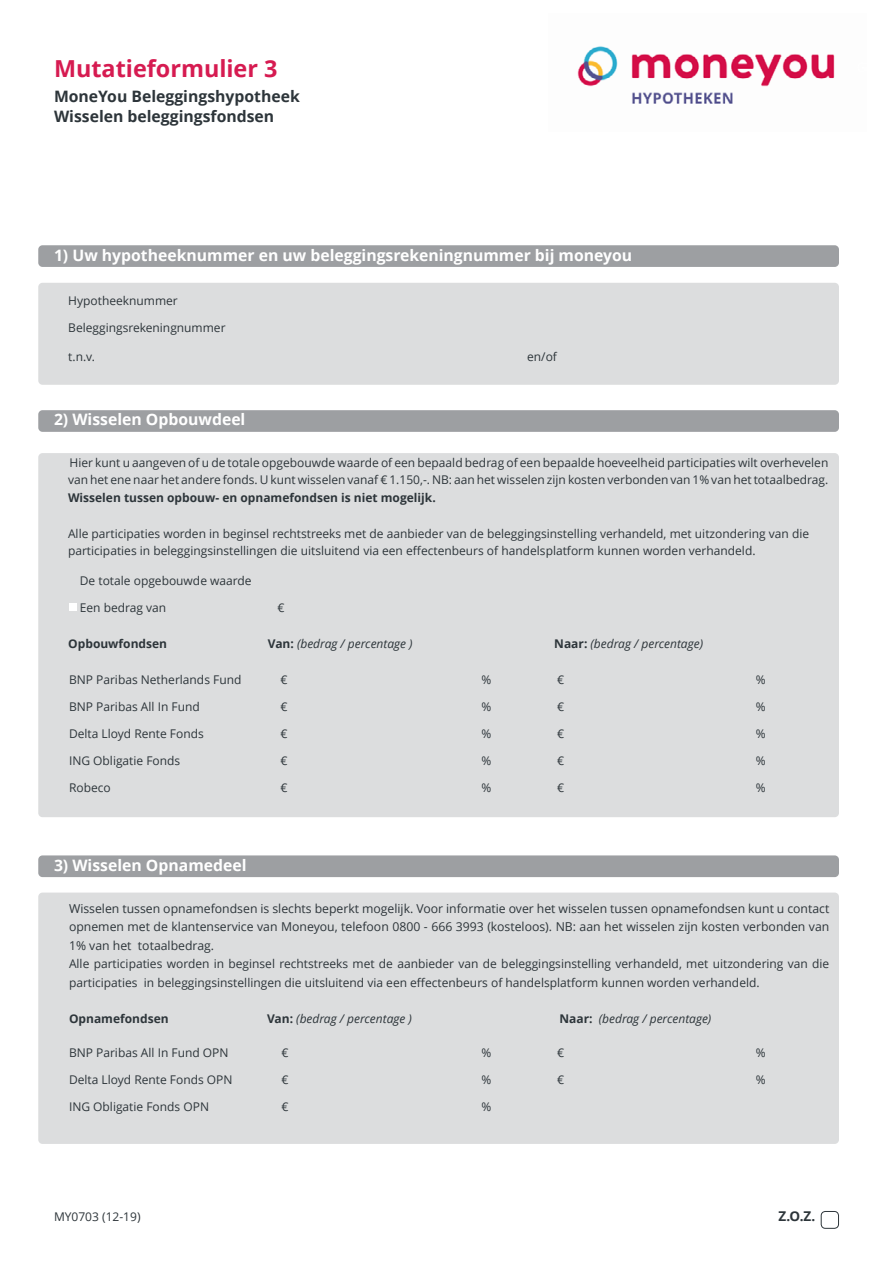
<style>
.page{position:relative;width:893px;height:1263px;background:#fff}
.page>*{position:absolute;margin:0;border:0;box-sizing:border-box;transform-origin:0 0}
.Paragraph_Style7{font:700 23.4px "Open Sans";color:#d61b51}
.Paragraph_Style2{font:700 15.75px "Open Sans";color:#fff}
.Paragraph_Style8{font:700 15.75px "Open Sans";color:#2d353a}
.Paragraph_Style2-2{font:700 15.75px "Open Sans";color:#2d353a}
.Paragraph_Style2-3{font:700 13.5px "Open Sans";color:#2d353a}
.Paragraph_Style2-4{font:12.3px/18.5px "Open Sans";color:#2d353a;text-align:justify}
.Paragraph_Style2-5{font:12px/17.1px "Open Sans";color:#2d353a}
.Paragraph_Style3{font:12px/17.1px "Open Sans";color:#2d353a;text-align:justify}
.Paragraph_Style6{font:12px/18.6px "Open Sans";color:#2d353a}
.Paragraph_Style1{font:12px "Open Sans";color:#2d353a}
.Paragraph_Style2-6{font:italic 12px "Open Sans";color:#2d353a}
.Paragraph_Style2-7{font:700 12px "Open Sans";color:#2d353a}
.Paragraph_Style4{font:12px "Open Sans";color:#2d353a}
.s1{font-weight:700}
.s2{font-weight:700;font-style:normal}
</style>
<div class="page">
<div style="left:38px;top:283px;width:801px;height:102px;background:#dcddde;border-radius:4px"></div>
<div style="left:38px;top:453px;width:801px;height:364px;background:#dcddde;border-radius:4px"></div>
<div style="left:38px;top:892px;width:801px;height:252px;background:#dcddde;border-radius:4px"></div>
<svg style="left:820px;top:1211px;width:19px;height:18px"></svg>
<div style="left:69px;top:603px;width:7px;height:8px;background:#fff"></div>
<img style="left:577px;top:46px;width:258px;height:58px">
<div style="left:38px;top:855px;width:801px;height:22px;background:#9d9fa2;border-radius:4px"></div>
<div style="left:38px;top:245px;width:801px;height:22px;background:#9d9fa2;border-radius:4px"></div>
<div style="left:38px;top:410px;width:801px;height:22px;background:#9d9fa2;border-radius:4px"></div>
<p class="Paragraph_Style7" style="left:54px;top:52px;width:225px">Mutatieformulier 3</p>
<p class="Paragraph_Style8" style="left:54px;top:86px;width:247px">MoneYou Beleggingshypotheek</p>
<p class="Paragraph_Style2-2" style="left:54px;top:105px;width:222px">Wisselen beleggingsfondsen</p>
<p class="Paragraph_Style2" style="left:54px;top:244px;width:580px">1) Uw hypotheeknummer en uw beleggingsrekeningnummer bij moneyou</p>
<p class="Paragraph_Style1" style="left:68px;top:292px;width:111px">Hypotheeknummer</p>
<p class="Paragraph_Style2-5" style="left:68px;top:319px;width:159px">Beleggingsrekeningnummer</p>
<p class="Paragraph_Style2-5" style="left:68px;top:348px;width:28px">t.n.v.</p>
<p class="Paragraph_Style2-5" style="left:527px;top:348px;width:31px">en/of</p>
<p class="Paragraph_Style2" style="left:54px;top:409px;width:193px">2) Wisselen Opbouwdeel</p>
<p class="Paragraph_Style3" style="left:68px;top:454px;width:762px">Hier kunt u aangeven of u de totale opgebouwde waarde of een bepaald bedrag of een bepaalde hoeveelheid participaties wilt overhevelen van het ene naar het andere fonds. U kunt wisselen vanaf € 1.150,-. NB: aan het wisselen zijn kosten verbonden van 1% van het totaalbedrag.<br><span class="s1">Wisselen tussen opbouw- en opnamefondsen is niet mogelijk.</span></p>
<p class="Paragraph_Style2-5" style="left:68px;top:525px;width:743px">Alle participaties worden in beginsel rechtstreeks met de aanbieder van de beleggingsinstelling verhandeld, met uitzondering van die participaties in beleggingsinstellingen die uitsluitend via een effectenbeurs of handelsplatform kunnen worden verhandeld.</p>
<p class="Paragraph_Style1" style="left:80px;top:572px;width:173px">De totale opgebouwde waarde</p>
<p class="Paragraph_Style2-5" style="left:80px;top:598px;width:88px">Een bedrag van</p>
<p class="Paragraph_Style4" style="left:277px;top:599px;width:9px">€</p>
<p class="Paragraph_Style2-7" style="left:68px;top:635px;width:100px">Opbouwfondsen</p>
<p class="Paragraph_Style2-6" style="left:268px;top:635px;width:146px"><span class="s2">Van:</span> (bedrag / percentage )</p>
<p class="Paragraph_Style2-6" style="left:554px;top:635px;width:150px"><span class="s2">Naar:</span> (bedrag / percentage)</p>
<p class="Paragraph_Style1" style="left:69px;top:671px;width:174px">BNP Paribas Netherlands Fund</p>
<p class="Paragraph_Style1" style="left:69px;top:698px;width:132px">BNP Paribas All In Fund</p>
<p class="Paragraph_Style1" style="left:69px;top:725px;width:136px">Delta Lloyd Rente Fonds</p>
<p class="Paragraph_Style1" style="left:69px;top:752px;width:113px">ING Obligatie Fonds</p>
<p class="Paragraph_Style2-5" style="left:69px;top:778px;width:43px">Robeco</p>
<p class="Paragraph_Style2-5" style="left:280px;top:670px;width:9px">€</p>
<p class="Paragraph_Style2-5" style="left:280px;top:697px;width:9px">€</p>
<p class="Paragraph_Style2-5" style="left:280px;top:724px;width:9px">€</p>
<p class="Paragraph_Style2-5" style="left:280px;top:751px;width:9px">€</p>
<p class="Paragraph_Style2-5" style="left:280px;top:778px;width:9px">€</p>
<p class="Paragraph_Style1" style="left:481px;top:671px;width:11px">%</p>
<p class="Paragraph_Style1" style="left:557px;top:671px;width:9px">€</p>
<p class="Paragraph_Style1" style="left:481px;top:698px;width:11px">%</p>
<p class="Paragraph_Style1" style="left:557px;top:698px;width:9px">€</p>
<p class="Paragraph_Style1" style="left:481px;top:725px;width:11px">%</p>
<p class="Paragraph_Style1" style="left:557px;top:725px;width:9px">€</p>
<p class="Paragraph_Style1" style="left:481px;top:752px;width:11px">%</p>
<p class="Paragraph_Style1" style="left:557px;top:752px;width:9px">€</p>
<p class="Paragraph_Style2-5" style="left:481px;top:778px;width:11px">%</p>
<p class="Paragraph_Style2-5" style="left:557px;top:778px;width:9px">€</p>
<p class="Paragraph_Style1" style="left:756px;top:671px;width:11px">%</p>
<p class="Paragraph_Style1" style="left:756px;top:698px;width:11px">%</p>
<p class="Paragraph_Style1" style="left:756px;top:725px;width:11px">%</p>
<p class="Paragraph_Style1" style="left:756px;top:752px;width:11px">%</p>
<p class="Paragraph_Style2-5" style="left:756px;top:778px;width:11px">%</p>
<p class="Paragraph_Style2" style="left:54px;top:854px;width:194px">3) Wisselen Opnamedeel</p>
<p class="Paragraph_Style2-4" style="left:69px;top:899px;width:762px">Wisselen tussen opnamefondsen is slechts beperkt mogelijk. Voor informatie over het wisselen tussen opnamefondsen kunt u contact opnemen met de klantenservice van Moneyou, telefoon 0800 - 666 3993 (kosteloos). NB: aan het wisselen zijn kosten verbonden van 1% van het totaalbedrag.</p>
<p class="Paragraph_Style6" style="left:69px;top:954px;width:762px">Alle participaties worden in beginsel rechtstreeks met de aanbieder van de beleggingsinstelling verhandeld, met uitzondering van die participaties in beleggingsinstellingen die uitsluitend via een effectenbeurs of handelsplatform kunnen worden verhandeld.</p>
<p class="Paragraph_Style2-7" style="left:69px;top:1010px;width:101px">Opnamefondsen</p>
<p class="Paragraph_Style2-6" style="left:267px;top:1010px;width:146px"><span class="s2">Van:</span> (bedrag / percentage )</p>
<p class="Paragraph_Style2-6" style="left:559px;top:1010px;width:153px"><span class="s2">Naar:</span> (bedrag / percentage)</p>
<p class="Paragraph_Style1" style="left:69px;top:1044px;width:161px">BNP Paribas All In Fund OPN</p>
<p class="Paragraph_Style1" style="left:69px;top:1071px;width:165px">Delta Lloyd Rente Fonds OPN</p>
<p class="Paragraph_Style2-5" style="left:69px;top:1097px;width:142px">ING Obligatie Fonds OPN</p>
<p class="Paragraph_Style2-5" style="left:281px;top:1043px;width:9px">€</p>
<p class="Paragraph_Style2-5" style="left:281px;top:1070px;width:9px">€</p>
<p class="Paragraph_Style2-5" style="left:281px;top:1097px;width:9px">€</p>
<p class="Paragraph_Style1" style="left:481px;top:1044px;width:11px">%</p>
<p class="Paragraph_Style1" style="left:557px;top:1044px;width:9px">€</p>
<p class="Paragraph_Style1" style="left:481px;top:1071px;width:11px">%</p>
<p class="Paragraph_Style1" style="left:557px;top:1071px;width:9px">€</p>
<p class="Paragraph_Style2-5" style="left:481px;top:1097px;width:11px">%</p>
<p class="Paragraph_Style1" style="left:756px;top:1044px;width:11px">%</p>
<p class="Paragraph_Style2-5" style="left:756px;top:1070px;width:11px">%</p>
<p class="Paragraph_Style2-5" style="left:54px;top:1208px;width:88px">MY0703 (12-19)</p>
<p class="Paragraph_Style2-3" style="left:778px;top:1206px;width:38px">Z.O.Z.</p>
</div>
